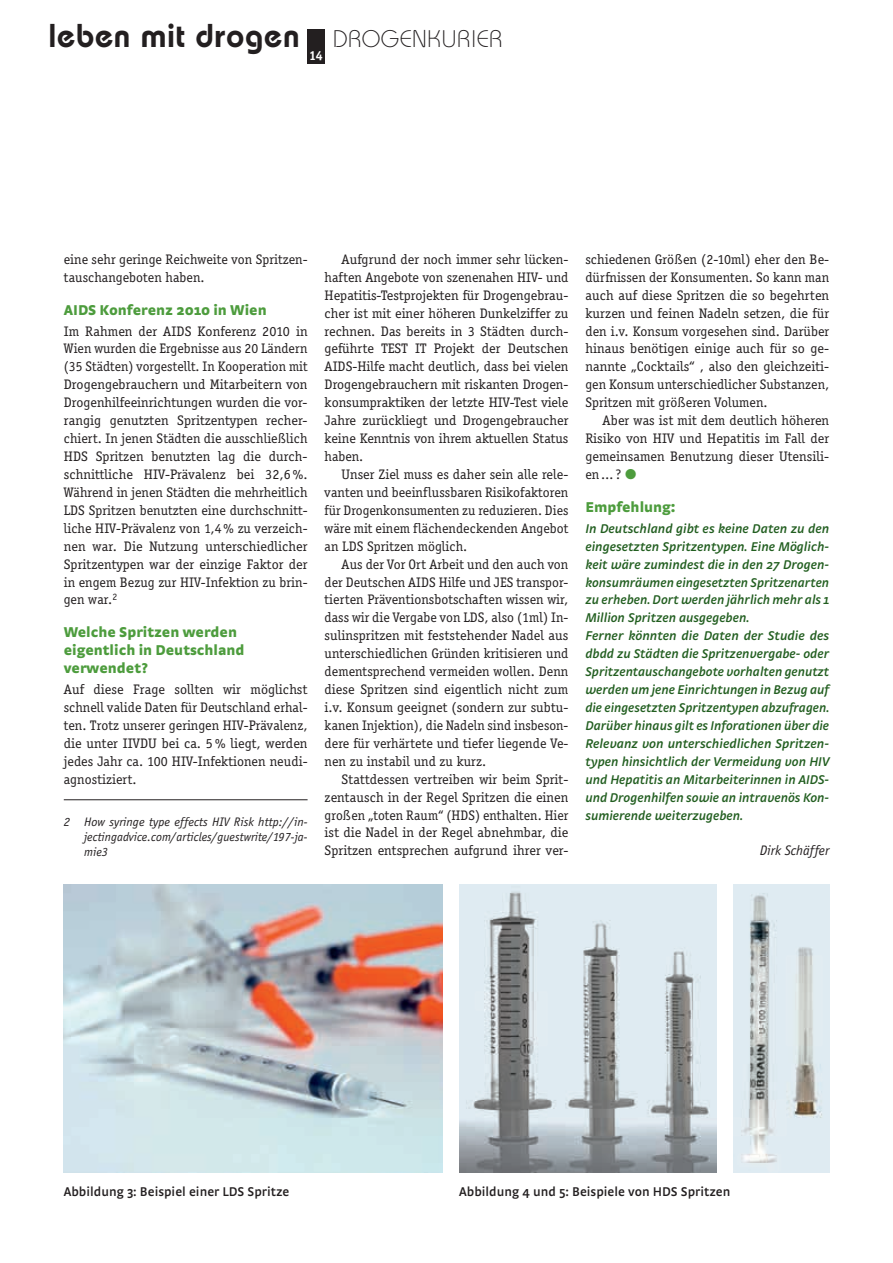
<style>
.page{position:relative;width:893px;height:1263px;background:#fff}
.page>*{position:absolute;margin:0;border:0;box-sizing:border-box;transform-origin:0 0}
.t1{font:600 33px "Bauhaus";letter-spacing:.02em;color:#231f20}
.t2{font:900 15px/17.9px "Strada";color:#4d9c3d}
.t3{font:14.25px/17.9px "Officina Serif";letter-spacing:.005em;color:#231f20;text-align:justify}
.t4{font:italic 14.25px "Officina Sans";letter-spacing:.005em;color:#231f20}
.t5{font:700 13.5px "Officina Serif";color:#fff}
.t6{font:italic 600 13.35px/18px "Strada";color:#225e20}
.t7{font:600 13.35px "Strada";color:#231f20}
.t8{font:italic 12.75px/15px "Officina Sans";letter-spacing:.005em;color:#231f20;text-align:justify}
.s1{font-weight:300;font-size:24px}
.s2{color:#4d9c3d}
</style>
<div class="page">
<div style="left:308px;top:30px;width:17px;height:34px;background:#231f20"></div>
<img style="left:64px;top:884px;width:378px;height:288px">
<img style="left:459px;top:884px;width:258px;height:288px">
<img style="left:734px;top:884px;width:95px;height:288px">
<hr style="left:64px;top:799px;width:244px;height:1px;background:#231f20">
<h1 class="t1" style="left:49px;top:15px;width:455px">leben mit drogen <span class="s1">DROGENKURIER</span></h1>
<p class="t5" style="left:309px;top:47px;width:15px">14</p>
<p class="t3" style="left:64px;top:250px;width:245px">eine sehr geringe Reichweite von Spritzen&shy;tauschangeboten haben.</p>
<p class="t2" style="left:64px;top:300px;width:204px">AIDS Konferenz 2010 in Wien</p>
<p class="t3" style="left:64px;top:322px;width:245px">Im Rahmen der AIDS Konferenz 2010 in Wien wurden die Ergebnisse aus 20 Ländern (35 Städten) vorgestellt. In Kooperation mit Drogengebrauchern und Mitarbeitern von Drogenhilfeeinrichtungen wurden die vor&shy;rangig genutzten Spritzentypen recher&shy;chiert. In jenen Städten die ausschließlich HDS Spritzen benutzten lag die durch&shy;schnittliche HIV-Prävalenz bei 32,6%.<br>Während in jenen Städten die mehrheitlich LDS Spritzen benutzten eine durchschnitt&shy;liche HIV-Prävalenz von 1,4% zu verzeich&shy;nen war. Die Nutzung unterschiedlicher Spritzentypen war der einzige Faktor der in engem Bezug zur HIV-Infektion zu brin&shy;gen war.<sup>2</sup></p>
<p class="t2" style="left:64px;top:623px;width:182px">Welche Spritzen werden eigentlich in Deutschland verwendet?</p>
<p class="t3" style="left:64px;top:680px;width:245px">Auf diese Frage sollten wir möglichst schnell valide Daten für Deutschland erhal&shy;ten. Trotz unserer geringen HIV-Prävalenz, die unter IIVDU bei ca. 5% liegt, werden jedes Jahr ca. 100 HIV-Infektionen neudi&shy;agnostiziert.</p>
<p class="t8" style="left:84px;top:814px;width:225px;text-indent:-20px">2 How syringe type effects HIV Risk http://in&shy;jectingadvice.com/articles/guestwrite/197-ja&shy;mie3</p>
<p class="t3" style="left:325px;top:250px;width:245px;text-indent:17px">Aufgrund der noch immer sehr lücken&shy;haften Angebote von szenenahen HIV- und Hepatitis-Testprojekten für Drogengebrau&shy;cher ist mit einer höheren Dunkelziffer zu rechnen. Das bereits in 3 Städten durch&shy;geführte TEST IT Projekt der Deutschen AIDS-Hilfe macht deutlich, dass bei vielen Drogengebrauchern mit riskanten Drogen&shy;konsumpraktiken der letzte HIV-Test viele Jahre zurückliegt und Drogengebraucher keine Kenntnis von ihrem aktuellen Status haben.</p>
<p class="t3" style="left:325px;top:465px;width:245px;text-indent:17px">Unser Ziel muss es daher sein alle rele&shy;vanten und beeinflussbaren Risikofaktoren für Drogenkonsumenten zu reduzieren. Dies wäre mit einem flächendeckenden Angebot an LDS Spritzen möglich.</p>
<p class="t3" style="left:325px;top:555px;width:245px;text-indent:17px">Aus der Vor Ort Arbeit und den auch von der Deutschen AIDS Hilfe und JES transpor&shy;tierten Präventionsbotschaften wissen wir, dass wir die Vergabe von LDS, also (1ml) In&shy;sulinspritzen mit feststehender Nadel aus unterschiedlichen Gründen kritisieren und dementsprechend vermeiden wollen. Denn diese Spritzen sind eigentlich nicht zum i.v. Konsum geeignet (sondern zur subtu&shy;kanen Injektion), die Nadeln sind insbeson&shy;dere für verhärtete und tiefer liegende Ve&shy;nen zu instabil und zu kurz.</p>
<p class="t3" style="left:325px;top:770px;width:245px;text-indent:17px">Stattdessen vertreiben wir beim Sprit&shy;zentausch in der Regel Spritzen die einen großen „toten Raum“ (HDS) enthalten. Hier ist die Nadel in der Regel abnehmbar, die Spritzen entsprechen aufgrund ihrer ver-</p>
<p class="t3" style="left:585px;top:250px;width:245px">schiedenen Größen (2-10ml) eher den Be&shy;dürfnissen der Konsumenten. So kann man auch auf diese Spritzen die so begehrten kurzen und feinen Nadeln setzen, die für den i.v. Konsum vorgesehen sind. Darüber hinaus benötigen einige auch für so ge&shy;nannte „Cocktails“ , also den gleichzeiti&shy;gen Konsum unterschiedlicher Substanzen, Spritzen mit größeren Volumen.</p>
<p class="t3" style="left:585px;top:412px;width:245px;text-indent:17px">Aber was ist mit dem deutlich höheren Risiko von HIV und Hepatitis im Fall der gemeinsamen Benutzung dieser Utensili&shy;en…? <span class="s2">●</span></p>
<p class="t2" style="left:585px;top:497px;width:92px">Empfehlung:</p>
<p class="t6" style="left:585px;top:519px;width:245px">In Deutschland gibt es keine Daten zu den eingesetzten Spritzentypen. Eine Möglich&shy;keit wäre zumindest die in den 27 Drogen&shy;konsumräumen eingesetzten Spritzenarten zu erheben. Dort werden jährlich mehr als 1<br>Million Spritzen ausgegeben.<br>Ferner könnten die Daten der Studie des dbdd zu Städten die Spritzenvergabe- oder Spritzentauschangebote vorhalten genutzt werden um jene Einrichtungen in Bezug auf die eingesetzten Spritzentypen abzufragen.<br>Darüber hinaus gilt es Inforationen über die Relevanz von unterschiedlichen Spritzen&shy;typen hinsichtlich der Vermeidung von HIV und Hepatitis an Mitarbeiterinnen in AIDS&shy;und Drogenhilfen sowie an intravenös Kon&shy;sumierende weiterzugeben.</p>
<p class="t4" style="left:760px;top:843px;width:71px">Dirk Schäffer</p>
<p class="t7" style="left:64px;top:1184px;width:227px">Abbildung 3: Beispiel einer LDS Spritze</p>
<p class="t7" style="left:459px;top:1184px;width:273px">Abbildung 4 und 5: Beispiele von HDS Spritzen</p>
</div>
